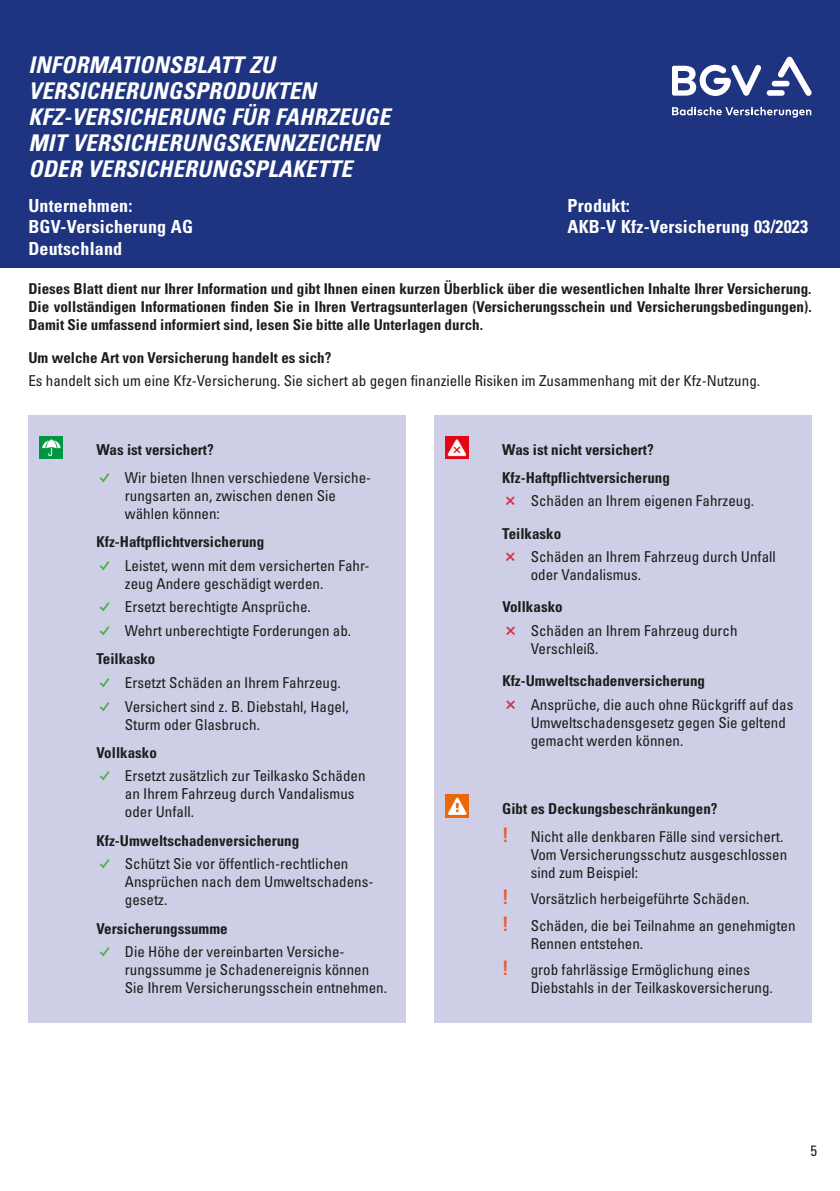
<style>
.page{position:relative;width:840px;height:1191px;background:#fff}
.page>*{position:absolute;margin:0;border:0;box-sizing:border-box;transform-origin:0 0}
.t1{font:italic 700 condensed 23px/26px "Univers LT Pro";letter-spacing:.01em;color:#fff}
.t2{font:700 condensed 18px/21.6px "Univers LT Pro";letter-spacing:.01em;color:#fff}
.t3{font:condensed 15px/18px "Univers LT Pro";color:#1d1d1b}
.t4{font:700 condensed 15px/18px "Univers LT Pro";color:#1d1d1b;text-align:justify}
.s1{font-family:"Mark Pro";font-weight:700;font-stretch:normal;color:#48ae48}
.s2{font-weight:700}
.s3{font-family:"Mark Pro";font-weight:700;font-stretch:normal;color:#e6293b}
.s4{font-weight:700;font-size:20px;color:#eb5a2e}
</style>
<div class="page">
<div style="left:0;top:0;width:839px;height:267px;background:#1e3480"></div>
<div style="left:28px;top:415px;width:377px;height:607px;background:#cecfe7"></div>
<img style="left:40px;top:436px;width:23px;height:23px">
<div style="left:434px;top:415px;width:377px;height:607px;background:#cecfe7"></div>
<img style="left:445px;top:436px;width:23px;height:23px">
<img style="left:445px;top:795px;width:23px;height:23px">
<svg style="left:672px;top:65px;width:89px;height:31px"></svg>
<svg style="left:777px;top:57px;width:34px;height:39px"></svg>
<div style="left:771px;top:81px;width:18px;height:5px;background:#fff;border-radius:3px"></div>
<div style="left:766px;top:90px;width:18px;height:6px;background:#fff;border-radius:3px"></div>
<svg style="left:672px;top:107px;width:138px;height:11px"></svg>
<h1 class="t1" style="left:28px;top:52px;width:363px">INFORMATIONSBLATT ZU<br>VERSICHERUNGSPRODUKTEN<br>KFZ-VERSICHERUNG FÜR FAHRZEUGE<br>MIT VERSICHERUNGSKENNZEICHEN<br>ODER VERSICHERUNGSPLAKETTE</h1>
<p class="t2" style="left:28px;top:194px;width:166px">Unternehmen:<br>BGV-Versicherung AG<br>Deutschland</p>
<p class="t2" style="left:567px;top:194px;width:242px">Produkt:<br>AKB-V Kfz-Versicherung 03/2023</p>
<p class="t4" style="left:28px;top:280px;width:784px">Dieses Blatt dient nur Ihrer Information und gibt Ihnen einen kurzen Überblick über die wesentlichen Inhalte Ihrer Versicherung.<br>Die vollständigen Informationen finden Sie in Ihren Vertragsunterlagen (Versicherungsschein und Versicherungsbedingungen).<br>Damit Sie umfassend informiert sind, lesen Sie bitte alle Unterlagen durch.</p>
<p class="t4" style="left:28px;top:348px;width:304px">Um welche Art von Versicherung handelt es sich?</p>
<p class="t3" style="left:28px;top:371px;width:732px">Es handelt sich um eine Kfz-Versicherung. Sie sichert ab gegen finanzielle Risiken im Zusammenhang mit der Kfz-Nutzung.</p>
<p class="t4" style="left:96px;top:440px;width:119px">Was ist versichert?</p>
<p class="t3" style="left:125px;top:468px;width:246px;text-indent:-28px"><span class="s1">✓</span> Wir bieten Ihnen verschiedene Versiche&shy;rungsarten an, zwischen denen Sie wählen können:</p>
<p class="t4" style="left:96px;top:532px;width:169px">Kfz-Haftpflichtversicherung</p>
<p class="t3" style="left:125px;top:556px;width:246px;text-indent:-28px"><span class="s1">✓</span> Leistet, wenn mit dem versicherten Fahr&shy;zeug Andere geschädigt werden.</p>
<p class="t3" style="left:96px;top:597px;width:216px"><span class="s1">✓</span> Ersetzt berechtigte Ansprüche.</p>
<p class="t3" style="left:96px;top:616px;width:256px;line-height:28.2px"><span class="s1">✓</span> Wehrt unberechtigte Forderungen ab.<br><span class="s2">Teilkasko</span></p>
<p class="t3" style="left:96px;top:673px;width:246px"><span class="s1">✓</span> Ersetzt Schäden an Ihrem Fahrzeug.</p>
<p class="t3" style="left:125px;top:697px;width:225px;text-indent:-28px"><span class="s1">✓</span> Versichert sind z. B. Diebstahl, Hagel,<br>Sturm oder Glasbruch.</p>
<p class="t4" style="left:96px;top:743px;width:62px">Vollkasko</p>
<p class="t3" style="left:125px;top:766px;width:242px;text-indent:-28px"><span class="s1">✓</span> Ersetzt zusätzlich zur Teilkasko Schäden an Ihrem Fahrzeug durch Vandalismus oder Unfall.</p>
<p class="t4" style="left:96px;top:831px;width:204px">Kfz-Umweltschadenversicherung</p>
<p class="t3" style="left:125px;top:854px;width:250px;text-indent:-28px"><span class="s1">✓</span> Schützt Sie vor öffentlich-rechtlichen<br>Ansprüchen nach dem Umweltschadens&shy;gesetz.</p>
<p class="t4" style="left:96px;top:919px;width:133px">Versicherungssumme</p>
<p class="t3" style="left:125px;top:942px;width:263px;text-indent:-28px"><span class="s1">✓</span> Die Höhe der vereinbarten Versiche&shy;rungssumme je Schadenereignis können<br>Sie Ihrem Versicherungsschein entnehmen.</p>
<p class="t4" style="left:502px;top:435px;width:169px;line-height:27.6px">Was ist nicht versichert?<br>Kfz-Haftpflichtversicherung</p>
<p class="t3" style="left:502px;top:484px;width:253px;line-height:32.2px"><span class="s3">✗</span> Schäden an Ihrem eigenen Fahrzeug.<br><span class="s2">Teilkasko</span></p>
<p class="t3" style="left:530px;top:547px;width:246px;text-indent:-28px"><span class="s3">✗</span> Schäden an Ihrem Fahrzeug durch Unfall oder Vandalismus.</p>
<p class="t3" style="left:502px;top:595px;width:236px;line-height:23.6px"><span class="s2">Vollkasko<br></span><span class="s3">✗</span> Schäden an Ihrem Fahrzeug durch</p>
<p class="t3" style="left:530px;top:639px;width:69px">Verschleiß.</p>
<p class="t3" style="left:502px;top:668px;width:292px;line-height:23.6px"><span class="s2">Kfz-Umweltschadenversicherung<br></span><span class="s3">✗</span> Ansprüche, die auch ohne Rückgriff auf das</p>
<p class="t3" style="left:530px;top:713px;width:256px">Umweltschadensgesetz gegen Sie geltend gemacht werden können.</p>
<p class="t3" style="left:502px;top:794px;width:282px;line-height:27.6px"><span class="s2">Gibt es Deckungsbeschränkungen?<br></span><span class="s4">!</span> Nicht alle denkbaren Fälle sind versichert.</p>
<p class="t3" style="left:530px;top:844px;width:258px">Vom Versicherungsschutz ausgeschlossen sind zum Beispiel:</p>
<p class="t3" style="left:502px;top:885px;width:294px;line-height:26.6px"><span class="s4">!</span> Vorsätzlich herbeigeführte Schäden.<br><span class="s4">!</span> Schäden, die bei Teilnahme an genehmigten</p>
<p class="t3" style="left:502px;top:929px;width:249px;line-height:26.6px;text-indent:28px">Rennen entstehen.<br><span class="s4">!</span> grob fahrlässige Ermöglichung eines</p>
<p class="t3" style="left:530px;top:978px;width:244px">Diebstahls in der Teilkaskoversicherung.</p>
<p class="t3" style="left:810px;top:1141px;width:8px">5</p>
</div>
